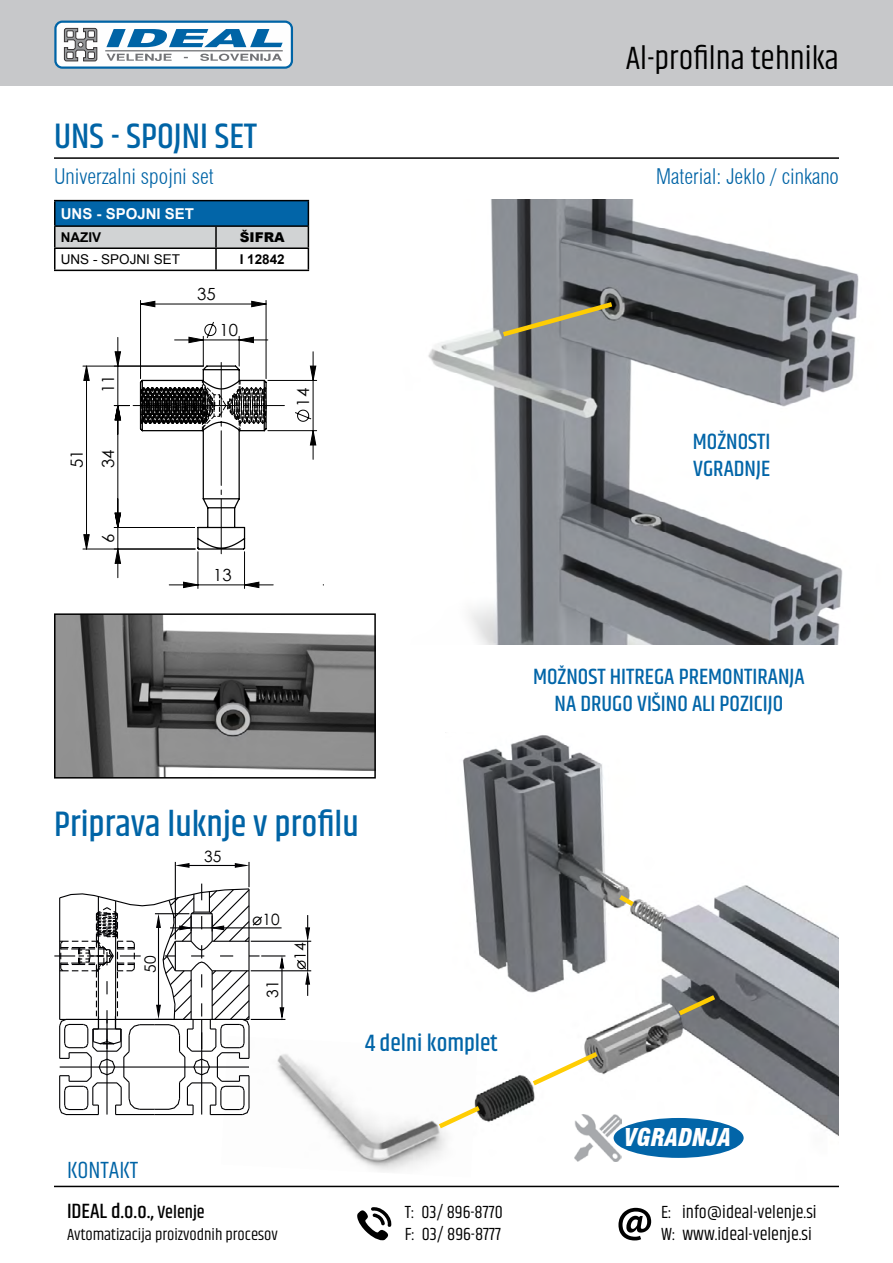
<style>
.page{position:relative;width:893px;height:1263px;background:#fff}
.page>*{position:absolute;margin:0;border:0;box-sizing:border-box;transform-origin:0 0}
.t1{font:500 36px "Khand";color:#0064a6}
.t2{font:33px "Khand";color:#000}
.t3{font:500 24px "Khand";color:#0265a8}
.t4{font:italic 900 condensed 24px "Swiss 721 BT";color:#fff}
.t5{font:24px "Khand";color:#0064a6}
.t6{font:500 22.5px/27px "Khand";color:#0265a8}
.t7{font:300 condensed 21px "Swiss 721 BT";color:#0064a6}
.t8{font:500 21px "Khand";color:#000}
.t9{font:18px "Khand";color:#000}
.t10{font:16.8px "Century Gothic";color:#000}
.t11{font:16.5px "Khand";color:#000}
.t12{font:16.5px "Century Gothic";color:#000}
.t13{font:15.6px "Century Gothic";color:#000}
.t14{font:700 15px "Arial";color:#fff}
.t15{font:13.5px "Arial";color:#000}
.t16{font:700 13.5px "Arial";color:#000}
.t17{font:900 13.5px "Arial";color:#000}
.s1{font-size:18px}
</style>
<div class="page">
<div style="left:0;top:0;width:893px;height:85px;background:#c7c8ca"></div>
<div style="left:55px;top:22px;width:237px;height:46px;background:#fefefe;border-radius:7px"></div>
<div style="left:54px;top:21px;width:239px;height:48px;border:2px solid #0064a6;border-radius:7px"></div>
<hr style="left:105px;top:50px;width:178px;height:1px;background:#727376">
<svg style="left:106px;top:54px;width:176px;height:7px"></svg>
<svg style="left:64px;top:28px;width:33px;height:33px"></svg>
<svg style="left:106px;top:29px;width:177px;height:18px"></svg>
<hr style="left:54px;top:157px;width:785px;height:2px;background:#000">
<svg style="left:357px;top:1207px;width:34px;height:33px"></svg>
<hr style="left:54px;top:1186px;width:785px;height:1px;background:#000">
<svg style="left:618px;top:1208px;width:33px;height:32px"></svg>
<img style="left:428px;top:200px;width:431px;height:444px">
<svg style="left:498px;top:299px;width:119px;height:41px;background:#8a8877"></svg>
<img style="left:445px;top:732px;width:394px;height:430px">
<svg style="left:528px;top:1048px;width:74px;height:41px"></svg>
<svg style="left:674px;top:991px;width:46px;height:28px"></svg>
<img style="left:285px;top:1054px;width:192px;height:117px">
<svg style="left:434px;top:1102px;width:51px;height:30px"></svg>
<svg style="left:610px;top:891px;width:29px;height:19px"></svg>
<img style="left:574px;top:1114px;width:48px;height:47px">
<div style="left:614px;top:1118px;width:130px;height:40px;background:#0265a8;border-radius:50%"></div>
<hr style="left:54px;top:200px;width:162px;height:1px;background:#000">
<hr style="left:54px;top:201px;width:2px;height:24px;background:#000">
<hr style="left:216px;top:200px;width:93px;height:1px;background:#000">
<hr style="left:54px;top:225px;width:162px;height:2px;background:#000">
<hr style="left:54px;top:227px;width:2px;height:20px;background:#000">
<hr style="left:54px;top:247px;width:162px;height:2px;background:#000">
<hr style="left:54px;top:249px;width:2px;height:21px;background:#000">
<svg style="left:55px;top:201px;width:254px;height:69px"></svg>
<hr style="left:54px;top:270px;width:162px;height:1px;background:#000">
<hr style="left:216px;top:270px;width:93px;height:1px;background:#000">
<hr style="left:393px;top:336px;width:1px;height:30px;background:#000">
<hr style="left:357px;top:336px;width:1px;height:30px;background:#000">
<hr style="left:352px;top:552px;width:1px;height:36px;background:#000">
<hr style="left:398px;top:552px;width:1px;height:36px;background:#000">
<svg style="left:82px;top:300px;width:242px;height:288px"></svg>
<img style="left:57px;top:616px;width:316px;height:159px">
<div style="left:54px;top:613px;width:322px;height:165px;border:2px solid #000"></div>
<svg style="left:234px;top:863px;width:14px;height:5px"></svg>
<svg style="left:174px;top:862px;width:16px;height:6px"></svg>
<hr style="left:186px;top:865px;width:52px;height:1px;background:#000003">
<hr style="left:248px;top:862px;width:2px;height:25px;background:#000003">
<hr style="left:175px;top:862px;width:1px;height:77px;background:#000003">
<hr style="left:307px;top:941px;width:2px;height:30px;background:#000003">
<hr style="left:251px;top:941px;width:60px;height:1px;background:#000003">
<hr style="left:251px;top:970px;width:60px;height:1px;background:#000003">
<svg style="left:305px;top:915px;width:6px;height:30px"></svg>
<svg style="left:54px;top:884px;width:231px;height:232px"></svg>
<svg style="left:296px;top:958px;width:15px;height:38px"></svg>
<div style="left:266px;top:980px;width:12px;height:9px;background:#fff"></div>
<svg style="left:362px;top:1022px;width:139px;height:35px"></svg>
<h2 class="t2" style="left:626px;top:38px;width:215px">Al-profilna tehnika</h2>
<h1 class="t1" style="left:54px;top:114px;width:205px">UNS - SPOJNI SET</h1>
<p class="t7" style="left:54px;top:164px;width:161px">Univerzalni spojni set</p>
<p class="t7" style="left:656px;top:164px;width:184px">Material: Jeklo / cinkano</p>
<p class="t14" style="left:61px;top:204px;width:135px">UNS - SPOJNI SET</p>
<p class="t16" style="left:61px;top:228px;width:42px">NAZIV</p>
<p class="t17" style="left:240px;top:227px;width:47px">ŠIFRA</p>
<p class="t15" style="left:61px;top:251px;width:121px">UNS - SPOJNI SET</p>
<p class="t16" style="left:240px;top:250px;width:47px">I 12842</p>
<p class="t10" style="left:197px;top:283px;width:20px">35</p>
<p class="t10" style="left:96px;top:393px;width:20px;rotate:-90deg">11</p>
<p class="t10" style="left:65px;top:468px;width:20px;rotate:-90deg">51</p>
<p class="t10" style="left:96px;top:468px;width:20px;rotate:-90deg">34</p>
<p class="t10" style="left:96px;top:543px;width:11px;rotate:-90deg">6</p>
<p class="t10" style="left:220px;top:318px;width:20px">10</p>
<p class="t10" style="left:291px;top:406px;width:20px;rotate:-90deg">14</p>
<p class="t10" style="left:213px;top:563px;width:20px">13</p>
<p class="t6" style="left:693px;top:429px;width:79px">MOŽNOSTI<br>VGRADNJE</p>
<p class="t6" style="left:533px;top:665px;width:273px;text-align:center">MOŽNOST HITREGA PREMONTIRANJA<br>NA DRUGO VIŠINO ALI POZICIJO</p>
<h1 class="t1" style="left:54px;top:801px;width:306px">Priprava luknje v profilu</h1>
<p class="t13" style="left:204px;top:846px;width:19px">35</p>
<p class="t13" style="left:139px;top:973px;width:19px;rotate:-90deg">50</p>
<p class="t13" style="left:252px;top:909px;width:29px">o10</p>
<p class="t13" style="left:262px;top:997px;width:19px;rotate:-90deg">30</p>
<p class="t12" style="left:261px;top:989px;width:11px;rotate:-90deg">1</p>
<p class="t13" style="left:289px;top:970px;width:29px;rotate:-90deg">o14</p>
<h3 class="t3" style="left:365px;top:1028px;width:134px">4 delni komplet</h3>
<h3 class="t5" style="left:67px;top:1156px;width:73px">KONTAKT</h3>
<h3 class="t4" style="left:624px;top:1123px;width:109px">VGRADNJA</h3>
<p class="t8" style="left:67px;top:1198px;width:139px">IDEAL d.o.o., <span class="s1">Velenje</span></p>
<p class="t9" style="left:405px;top:1202px;width:99px">T: 03/ 896-8770</p>
<p class="t9" style="left:661px;top:1202px;width:157px">E: info@ideal-velenje.si</p>
<p class="t11" style="left:67px;top:1225px;width:212px">Avtomatizacija proizvodnih procesov</p>
<p class="t9" style="left:405px;top:1223px;width:98px">F: 03/ 896-8777</p>
<p class="t9" style="left:661px;top:1223px;width:152px">W: www.ideal-velenje.si</p>
</div>
